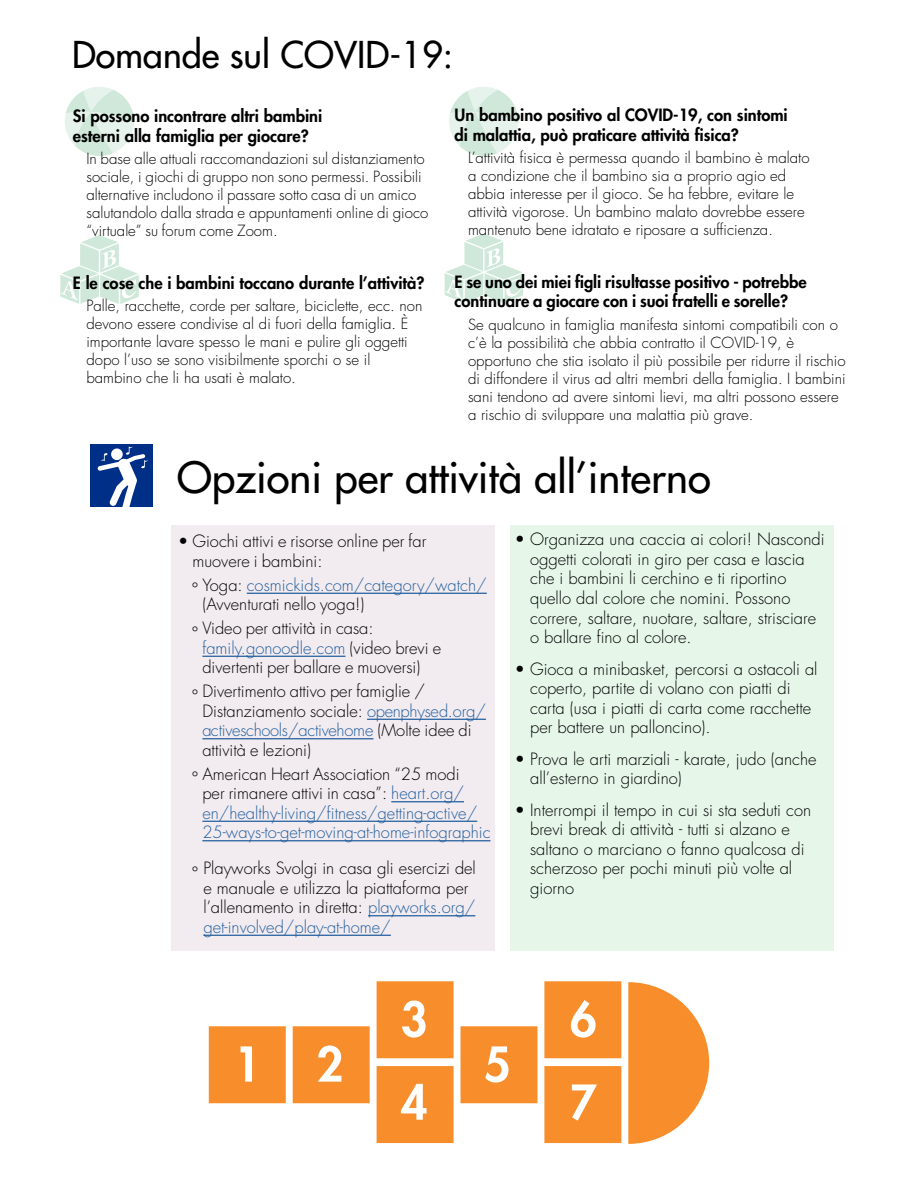
<style>
.page{position:relative;width:918px;height:1188px;background:#fff}
.page>*{position:absolute;margin:0;border:0;box-sizing:border-box;transform-origin:0 0}
.t1{font:42px "Futura";color:#000}
.t2{font:36px "Futura";color:#000}
.t3{font:300 16.5px/19.5px "Futura";color:#000}
.t4{font:800 16.5px/19.5px "Futura";color:#000}
.t5{font:300 16.5px/19.5px "Futura";color:#215e9e}
.t6{font:300 15px/18px "Futura";color:#000}
.s1{color:#000}
.s2{color:#215e9e}
</style>
<div class="page">
<div style="left:171px;top:525px;width:324px;height:425px;background:#f2ebef"></div>
<div style="left:510px;top:525px;width:324px;height:425px;background:#e6f7ea"></div>
<svg style="left:60px;top:235px;width:79px;height:69px"></svg>
<svg style="left:445px;top:233px;width:78px;height:70px"></svg>
<svg style="left:65px;top:87px;width:69px;height:69px"></svg>
<svg style="left:449px;top:87px;width:69px;height:69px"></svg>
<div style="left:90px;top:444px;width:63px;height:62px;background:#002f87"></div>
<svg style="left:98px;top:446px;width:50px;height:60px"></svg>
<svg style="left:628px;top:982px;width:81px;height:162px"></svg>
<svg style="left:209px;top:1026px;width:77px;height:77px;background:#f79235"></svg>
<svg style="left:293px;top:1026px;width:77px;height:77px;background:#f7963c"></svg>
<svg style="left:461px;top:1026px;width:76px;height:77px;background:#f7953b"></svg>
<svg style="left:377px;top:981px;width:77px;height:77px;background:#f7963c"></svg>
<svg style="left:377px;top:1066px;width:77px;height:77px;background:#f7963c"></svg>
<svg style="left:544px;top:981px;width:77px;height:77px;background:#f7963d"></svg>
<div style="left:578px;top:1019px;width:11px;height:13px;background:#f78d2b;border-radius:50%"></div>
<svg style="left:544px;top:1066px;width:77px;height:77px;background:#f79438"></svg>
<hr style="left:247px;top:593px;width:240px;height:1px;background:#215e9e">
<hr style="left:202px;top:656px;width:144px;height:1px;background:#215e9e">
<hr style="left:367px;top:719px;width:119px;height:1px;background:#215e9e">
<hr style="left:202px;top:738px;width:171px;height:1px;background:#215e9e">
<hr style="left:391px;top:801px;width:73px;height:1px;background:#215e9e">
<hr style="left:202px;top:821px;width:275px;height:1px;background:#215e9e">
<hr style="left:202px;top:840px;width:288px;height:1px;background:#215e9e">
<hr style="left:368px;top:915px;width:107px;height:1px;background:#215e9e">
<hr style="left:203px;top:935px;width:188px;height:1px;background:#215e9e">
<h2 class="t2" style="left:72px;top:31px;width:383px">Domande sul COVID-19:</h2>
<p class="t4" style="left:73px;top:106px;width:251px">Si possono incontrare altri bambini esterni alla famiglia per giocare?</p>
<p class="t6" style="left:86px;top:150px;width:343px">In base alle attuali raccomandazioni sul distanziamento sociale, i giochi di gruppo non sono permessi. Possibili alternative includono il passare sotto casa di un amico salutandolo dalla strada e appuntamenti online di gioco “virtuale” su forum come Zoom.</p>
<p class="t4" style="left:73px;top:272px;width:353px">E le cose che i bambini toccano durante l’attività?</p>
<p class="t6" style="left:86px;top:297px;width:338px">Palle, racchette, corde per saltare, biciclette, ecc. non devono essere condivise al di fuori della famiglia. È importante lavare spesso le mani e pulire gli oggetti dopo l’uso se sono visibilmente sporchi o se il bambino che li ha usati è malato.</p>
<p class="t4" style="left:454px;top:105px;width:335px">Un bambino positivo al COVID-19, con sintomi di malattia, può praticare attività fisica?</p>
<p class="t6" style="left:468px;top:149px;width:343px">L’attività fisica è permessa quando il bambino è malato a condizione che il bambino sia a proprio agio ed abbia interesse per il gioco. Se ha febbre, evitare le attività vigorose. Un bambino malato dovrebbe essere mantenuto bene idratato e riposare a sufficienza.</p>
<p class="t4" style="left:454px;top:272px;width:354px">E se uno dei miei figli risultasse positivo - potrebbe continuare a giocare con i suoi fratelli e sorelle?</p>
<p class="t6" style="left:468px;top:315px;width:379px">Se qualcuno in famiglia manifesta sintomi compatibili con o c’è la possibilità che abbia contratto il COVID-19, è opportuno che stia isolato il più possibile per ridurre il rischio di diffondere il virus ad altri membri della famiglia. I bambini sani tendono ad avere sintomi lievi, ma altri possono essere a rischio di sviluppare una malattia più grave.</p>
<h1 class="t1" style="left:177px;top:450px;width:535px">Opzioni per attività all’interno</h1>
<p class="t3" style="left:193px;top:532px;width:235px;text-indent:-14px">• Giochi attivi e risorse online per far muovere i bambini:</p>
<p class="t5" style="left:202px;top:575px;width:286px;text-indent:-11px"><span class="s1">° Yoga:</span> cosmickids.com/category/watch/ <span class="s1">(Avventurati nello yoga!)</span></p>
<p class="t3" style="left:202px;top:619px;width:240px;text-indent:-11px">° Video per attività in casa: <span class="s2">family.gonoodle.com</span> (video brevi e divertenti per ballare e muoversi)</p>
<p class="t3" style="left:202px;top:682px;width:285px;text-indent:-11px">° Divertimento attivo per famiglie / Distanziamento sociale: <span class="s2">openphysed.org/ activeschools/activehome</span> (Molte idee di attività e lezioni)</p>
<p class="t5" style="left:202px;top:764px;width:290px;text-indent:-11px"><span class="s1">° American Heart Association “25 modi<br>per rimanere attivi in casa”:</span> heart.org/ en/healthy-living/fitness/getting-active/ 25-ways-to-get-moving-at-home-infographic</p>
<p class="t3" style="left:203px;top:859px;width:274px;text-indent:-12px">° Playworks Svolgi in casa gli esercizi del e manuale e utilizza la piattaforma per l’allenamento in diretta: <span class="s2">playworks.org/ get-involved/play-at-home/</span></p>
<p class="t3" style="left:530px;top:530px;width:296px;text-indent:-15px">• Organizza una caccia ai colori! Nascondi oggetti colorati in giro per casa e lascia che i bambini li cerchino e ti riportino quello dal colore che nomini. Possono correre, saltare, nuotare, saltare, strisciare o ballare fino al colore.</p>
<p class="t3" style="left:530px;top:659px;width:289px;text-indent:-15px">• Gioca a minibasket, percorsi a ostacoli al coperto, partite di volano con piatti di carta (usa i piatti di carta come racchette per battere un palloncino).</p>
<p class="t3" style="left:530px;top:749px;width:288px;text-indent:-15px">• Prova le arti marziali - karate, judo (anche all’esterno in giardino)</p>
<p class="t3" style="left:530px;top:800px;width:283px;text-indent:-15px">• Interrompi il tempo in cui si sta seduti con brevi break di attività - tutti si alzano e saltano o marciano o fanno qualcosa di scherzoso per pochi minuti più volte al giorno</p>
</div>
